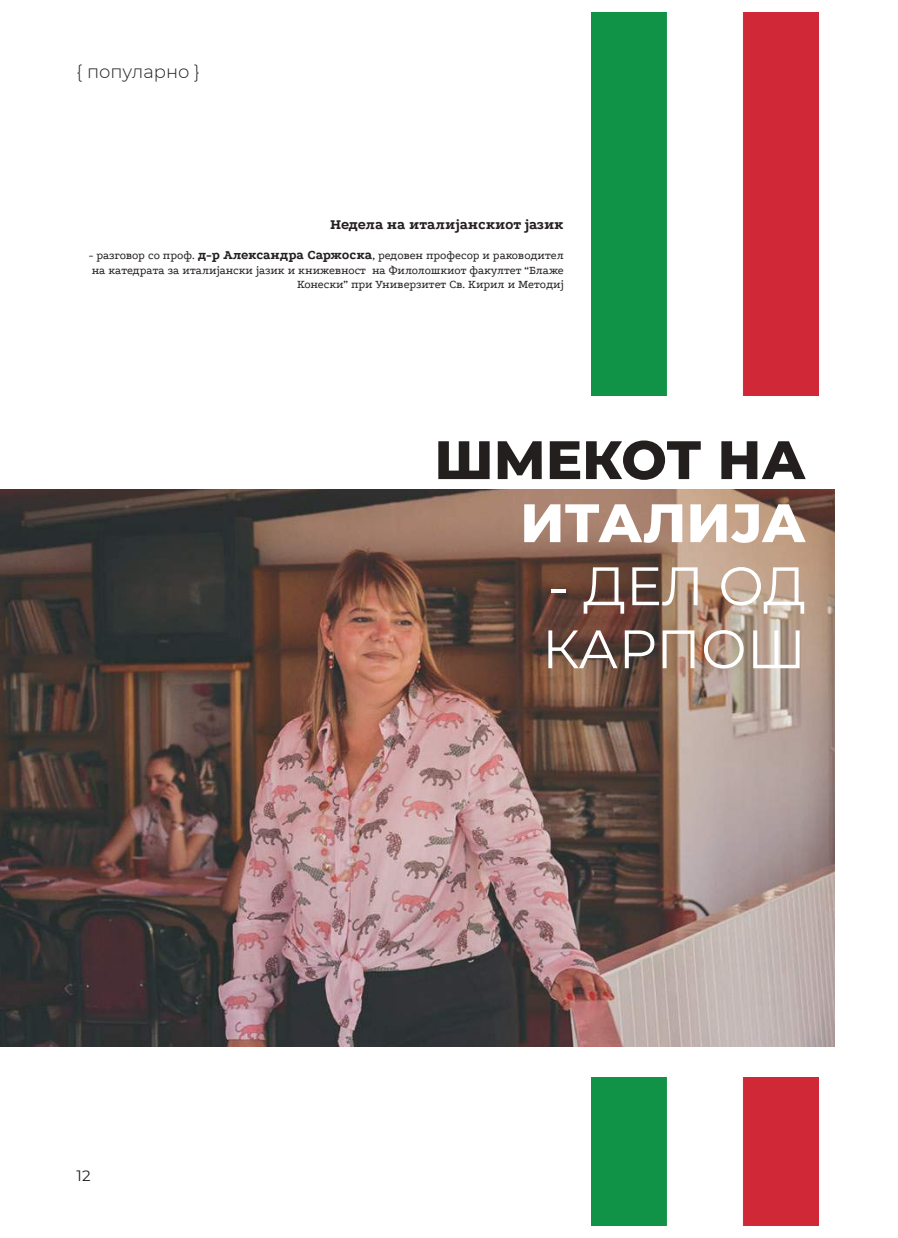
<style>
.page{position:relative;width:898px;height:1238px;background:#fff}
.page>*{position:absolute;margin:0;border:0;box-sizing:border-box;transform-origin:0 0}
.t1{font:54px/63px "Montserrat";color:#fff}
.t2{font:800 54px "Montserrat";color:#241f1f}
.t3{font:800 54px "Montserrat";color:#fff}
.t4{font:300 18px "Montserrat";color:#241f1f}
.t5{font:800 15px "Podkova";letter-spacing:-.005em;color:#241f1f}
.t6{font:15px "Montserrat";color:#241f1f}
.t7{font:12px/14.4px "Podkova";color:#241f1f;text-align:right}
.s1{font-weight:800;font-size:13.5px}
</style>
<div class="page">
<img style="left:591px;top:13px;width:227px;height:382px">
<img style="left:0;top:490px;width:834px;height:555px">
<img style="left:591px;top:1077px;width:227px;height:148px">
<h2 class="t4" style="left:77px;top:60px;width:125px">{ популарно }</h2>
<p class="t5" style="left:330px;top:213px;width:235px">Недела на италијанскиот јазик</p>
<p class="t7" style="left:89px;top:248px;width:476px">- разговор со проф. <span class="s1">д-р Александра Саржоска</span>, редовен професор и раководител на катедрата за италијански јазик и книжевност на Филолошкиот факултет “Блаже<br>Конески” при Универзитет Св. Кирил и Методиј</p>
<p class="t6" style="left:77px;top:1164px;width:15px">12</p>
<h1 class="t2" style="left:434px;top:420px;width:373px">ШМЕКОТ НА</h1>
<h1 class="t3" style="left:520px;top:483px;width:287px">ИТАЛИЈА</h1>
<h1 class="t1" style="left:542px;top:552px;width:265px">- ДЕЛ ОД<br>КАРПОШ</h1>
</div>
